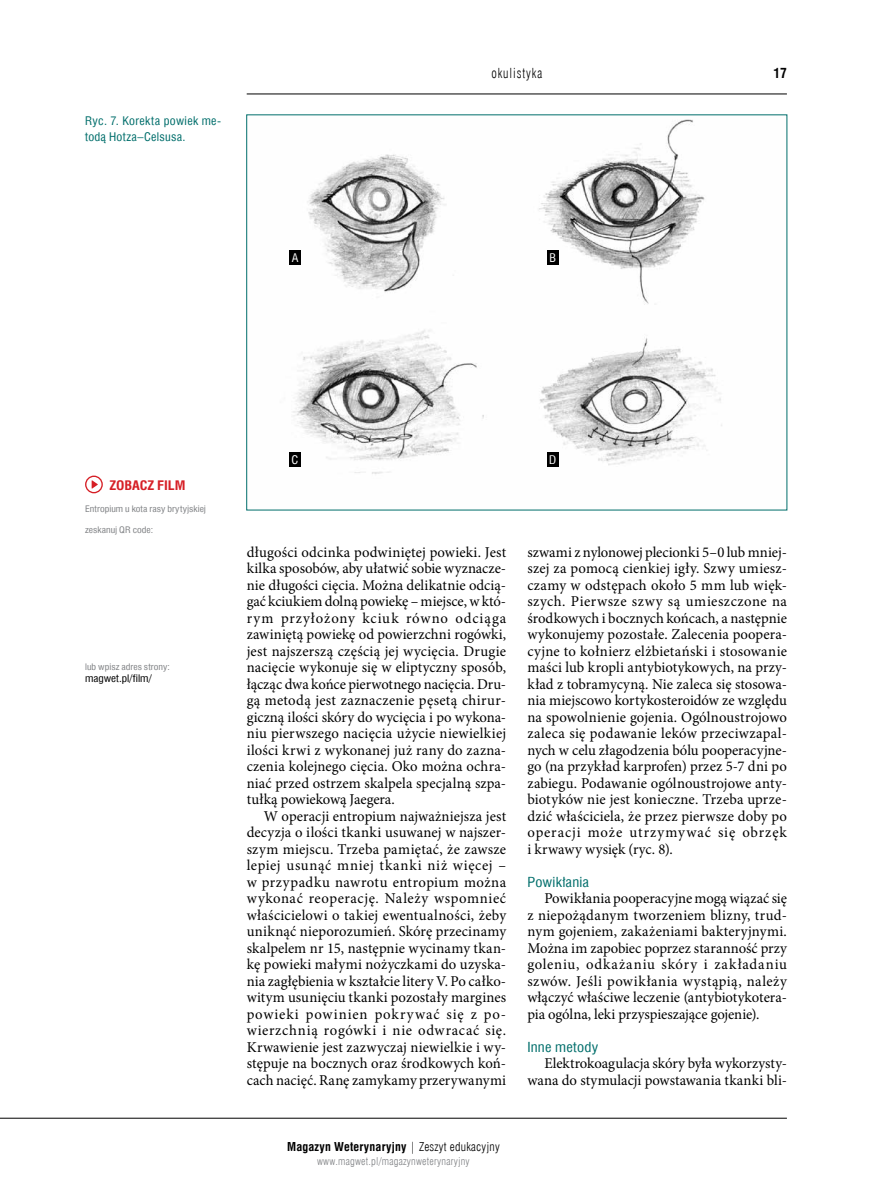
<style>
.page{position:relative;width:872px;height:1191px;background:#fff}
.page>*{position:absolute;margin:0;border:0;box-sizing:border-box;transform-origin:0 0}
.t1{font:15px/16.5px "Minion Pro";letter-spacing:.005em;color:#000;text-align:justify}
.t2{font:13.5px "Swis 721 Cn EU";letter-spacing:.015em;color:#006e6b;scale:1.09 1}
.t3{font:13.5px "Swis 721 Lt Cn EU";letter-spacing:.075em;color:#000;scale:.9 1}
.t4{font:700 13.5px "Swis 721 Cn EU";color:#000}
.t5{font:700 12.9px "Swis 721 Cn EU";letter-spacing:-.01em;color:#d61f26;scale:1.11 1}
.t6{font:700 12px "Swis 721 Cn EU";letter-spacing:.02em;color:#000}
.t7{font:11.55px/16.5px "Swis 721 Cn EU";letter-spacing:.025em;color:#006e6b;scale:1.06 1}
.t8{font:11.55px "Swis 721 Cn EU";color:#fff;scale:1.06 1}
.t9{font:10.5px "Swis 721 Lt Cn EU";letter-spacing:.02em;color:#808285}
.t10{font:10.2px "Swis 721 Cn EU";color:#000;scale:1.11 1}
.t11{font:8.7px "Swis 721 Cn EU";color:#808285;scale:1.11 1}
.s1{font-family:"Swis 721 Lt Cn EU";font-weight:400}
</style>
<div class="page">
<hr style="left:247px;top:94px;width:540px;height:1px;background:#000">
<hr style="left:0;top:1117px;width:787px;height:1px;background:#000">
<svg style="left:85px;top:475px;width:18px;height:18px"></svg>
<img style="left:289px;top:119px;width:433px;height:355px">
<div style="left:289px;top:250px;width:12px;height:15px;background:#000"></div>
<div style="left:547px;top:250px;width:11px;height:15px;background:#000"></div>
<div style="left:547px;top:452px;width:11px;height:14px;background:#000"></div>
<div style="left:289px;top:452px;width:12px;height:14px;background:#000"></div>
<p class="t7" style="left:85px;top:112px;width:130px">Ryc. 7. Korekta powiek me&shy;todą Hotza–Celsusa.</p>
<p class="t3" style="left:491px;top:65px;width:58px">okulistyka</p>
<p class="t4" style="left:773px;top:65px;width:15px">17</p>
<p class="t8" style="left:292px;top:250px;width:8px">A</p>
<p class="t8" style="left:549px;top:250px;width:8px">B</p>
<p class="t5" style="left:109px;top:477px;width:70px">ZOBACZ FILM</p>
<p class="t11" style="left:85px;top:503px;width:110px">Entropium u kota rasy brytyjskiej</p>
<p class="t11" style="left:85px;top:524px;width:63px">zeskanuj QR code:</p>
<p class="t11" style="left:85px;top:661px;width:78px">lub wpisz adres strony:</p>
<p class="t10" style="left:85px;top:671px;width:62px">magwet.pl/film/</p>
<p class="t8" style="left:292px;top:452px;width:8px">C</p>
<p class="t8" style="left:549px;top:452px;width:8px">D</p>
<p class="t1" style="left:247px;top:543px;width:261px">długości odcinka podwiniętej powieki. Jest kilka sposobów, aby ułatwić sobie wyznacze&shy;nie długości cięcia. Można delikatnie odcią&shy;gać kciukiem dolną powiekę – miejsce, w któ&shy;rym przyłożony kciuk równo odciąga zawiniętą powiekę od powierzchni rogówki, jest najszerszą częścią jej wycięcia. Drugie nacięcie wykonuje się w eliptyczny sposób, łącząc dwa końce pierwotnego nacięcia. Dru&shy;gą metodą jest zaznaczenie pęsetą chirur&shy;giczną ilości skóry do wycięcia i po wykona&shy;niu pierwszego nacięcia użycie niewielkiej ilości krwi z wykonanej już rany do zazna&shy;czenia kolejnego cięcia. Oko można ochra&shy;niać przed ostrzem skalpela specjalną szpa&shy;tułką powiekową Jaegera.</p>
<p class="t1" style="left:247px;top:807px;width:261px;text-indent:17px">W operacji entropium najważniejsza jest decyzja o ilości tkanki usuwanej w najszer&shy;szym miejscu. Trzeba pamiętać, że zawsze lepiej usunąć mniej tkanki niż więcej – w przypadku nawrotu entropium można wykonać reoperację. Należy wspomnieć właścicielowi o takiej ewentualności, żeby uniknąć nieporozumień. Skórę przecinamy skalpelem nr 15, następnie wycinamy tkan&shy;kę powieki małymi nożyczkami do uzyska&shy;nia zagłębienia w kształcie litery V. Po całko&shy;witym usunięciu tkanki pozostały margines powieki powinien pokrywać się z po&shy;wierzchnią rogówki i nie odwracać się.<br>Krwawienie jest zazwyczaj niewielkie i wy&shy;stępuje na bocznych oraz środkowych koń&shy;cach nacięć. Ranę zamykamy przerywanymi</p>
<p class="t1" style="left:527px;top:543px;width:261px">szwami z nylonowej plecionki 5–0 lub mniej&shy;szej za pomocą cienkiej igły. Szwy umiesz&shy;czamy w odstępach około 5 mm lub więk&shy;szych. Pierwsze szwy są umieszczone na środkowych i bocznych końcach, a następnie wykonujemy pozostałe. Zalecenia poopera&shy;cyjne to kołnierz elżbietański i stosowanie maści lub kropli antybiotykowych, na przy&shy;kład z tobramycyną. Nie zaleca się stosowa&shy;nia miejscowo kortykosteroidów ze względu na spowolnienie gojenia. Ogólnoustrojowo zaleca się podawanie leków przeciwzapal&shy;nych w celu złagodzenia bólu pooperacyjne&shy;go (na przykład karprofen) przez 5-7 dni po zabiegu. Podawanie ogólnoustrojowe anty&shy;biotyków nie jest konieczne. Trzeba uprze&shy;dzić właściciela, że przez pierwsze doby po operacji może utrzymywać się obrzęk i krwawy wysięk (ryc. 8).</p>
<p class="t2" style="left:527px;top:873px;width:58px">Powikłania</p>
<p class="t1" style="left:527px;top:890px;width:261px;text-indent:17px">Powikłania pooperacyjne mogą wiązać się z niepożądanym tworzeniem blizny, trud&shy;nym gojeniem, zakażeniami bakteryjnymi.<br>Można im zapobiec poprzez staranność przy goleniu, odkażaniu skóry i zakładaniu szwów. Jeśli powikłania wystąpią, należy włączyć właściwe leczenie (antybiotykotera&shy;pia ogólna, leki przyspieszające gojenie).</p>
<p class="t2" style="left:527px;top:1038px;width:66px">Inne metody</p>
<p class="t1" style="left:527px;top:1055px;width:261px;text-align:right">Elektrokoagulacja skóry była wykorzysty&shy;wana do stymulacji powstawania tkanki bli-</p>
<p class="t6" style="left:287px;top:1139px;width:214px">Magazyn Weterynaryjny <span class="s1">| Zeszyt edukacyjny</span></p>
<p class="t9" style="left:317px;top:1154px;width:154px">www.magwet.pl/magazynweterynaryjny</p>
</div>
